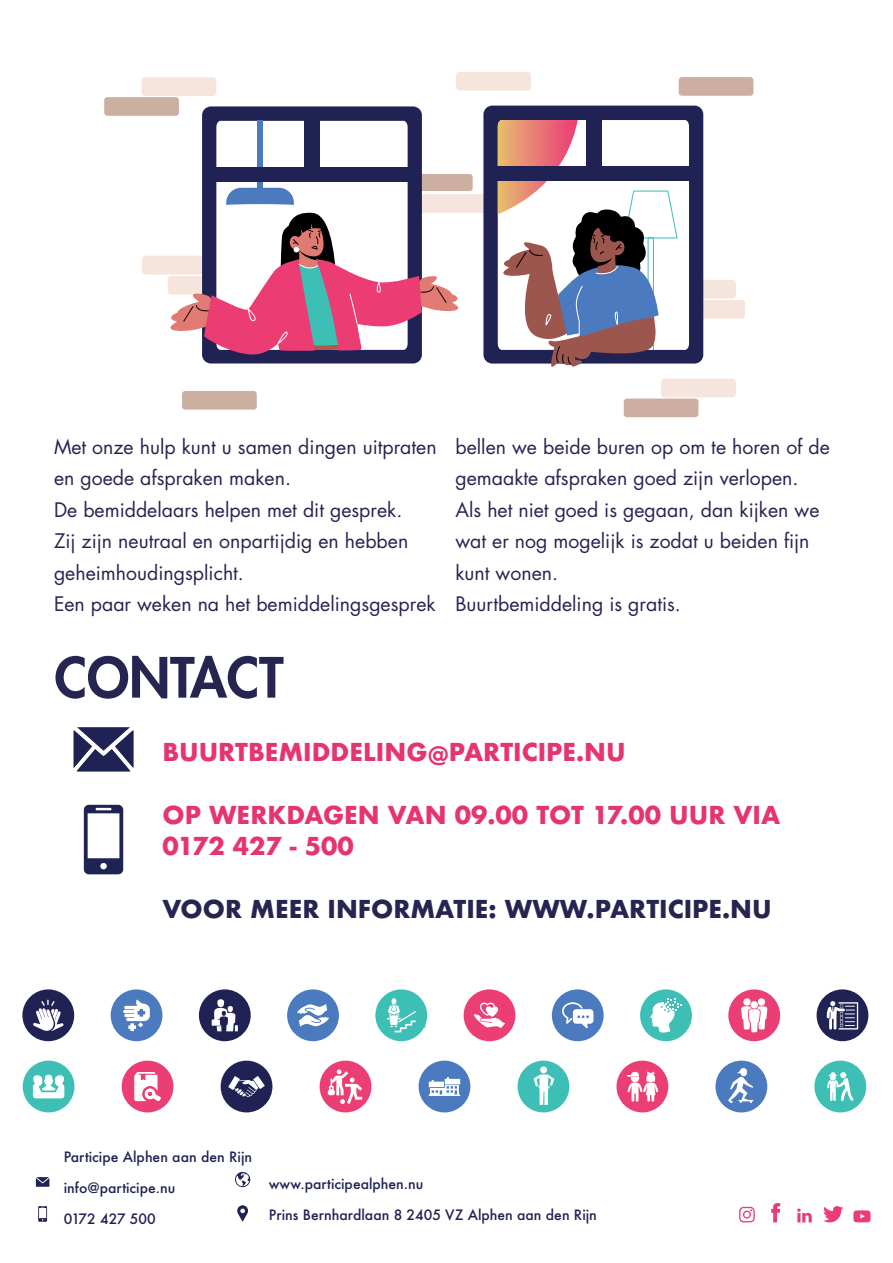
<style>
.page{position:relative;width:893px;height:1263px;background:#fff}
.page>*{position:absolute;margin:0;border:0;box-sizing:border-box;transform-origin:0 0}
.t1{font:800 54px "Futura";color:#262551}
.t2{font:700 24px "Futura";color:#e6356d}
.t3{font:700 24px "Futura";color:#262551}
.t4{font:19.5px/31.5px "Futura";color:#262551}
.t5{font:500 13.95px "Futura";color:#202254}
</style>
<div class="page">
<svg style="left:797px;top:1208px;width:15px;height:14px"></svg>
<svg style="left:853px;top:1210px;width:18px;height:12px"></svg>
<svg style="left:771px;top:1203px;width:9px;height:19px"></svg>
<svg style="left:237px;top:1205px;width:11px;height:16px"></svg>
<svg style="left:38px;top:1206px;width:9px;height:16px"></svg>
<svg style="left:36px;top:1177px;width:13px;height:10px"></svg>
<svg style="left:235px;top:1171px;width:15px;height:16px"></svg>
<svg style="left:823px;top:1206px;width:20px;height:16px"></svg>
<svg style="left:739px;top:1207px;width:16px;height:15px"></svg>
<div style="left:111px;top:989px;width:51px;height:52px;background:#4b7abe;border-radius:50%"></div>
<svg style="left:123px;top:999px;width:27px;height:32px"></svg>
<div style="left:616px;top:1061px;width:52px;height:51px;background:#eb3e74;border-radius:50%"></div>
<svg style="left:627px;top:1071px;width:31px;height:30px"></svg>
<div style="left:814px;top:1061px;width:52px;height:51px;background:#3ebfb6;border-radius:50%"></div>
<svg style="left:827px;top:1072px;width:27px;height:29px"></svg>
<div style="left:22px;top:989px;width:52px;height:52px;background:#202254;border-radius:50%"></div>
<svg style="left:33px;top:999px;width:31px;height:32px"></svg>
<div style="left:419px;top:1061px;width:51px;height:51px;background:#4b7abe;border-radius:50%"></div>
<svg style="left:429px;top:1077px;width:31px;height:19px"></svg>
<div style="left:728px;top:989px;width:52px;height:52px;background:#eb3e74;border-radius:50%"></div>
<svg style="left:741px;top:998px;width:26px;height:34px"></svg>
<div style="left:640px;top:989px;width:52px;height:52px;background:#3ebfb6;border-radius:50%"></div>
<svg style="left:650px;top:998px;width:32px;height:34px"></svg>
<div style="left:199px;top:989px;width:52px;height:52px;background:#202254;border-radius:50%"></div>
<svg style="left:212px;top:999px;width:26px;height:32px"></svg>
<div style="left:287px;top:989px;width:52px;height:52px;background:#4b7abe;border-radius:50%"></div>
<svg style="left:297px;top:1004px;width:32px;height:23px"></svg>
<svg style="left:122px;top:1061px;width:51px;height:51px"></svg>
<div style="left:552px;top:989px;width:52px;height:52px;background:#4b7abe;border-radius:50%"></div>
<svg style="left:562px;top:1002px;width:31px;height:26px"></svg>
<div style="left:23px;top:1061px;width:52px;height:51px;background:#3ebfb6;border-radius:50%"></div>
<svg style="left:32px;top:1074px;width:33px;height:24px"></svg>
<div style="left:464px;top:989px;width:51px;height:52px;background:#eb3e74;border-radius:50%"></div>
<svg style="left:474px;top:1003px;width:31px;height:25px"></svg>
<div style="left:817px;top:989px;width:51px;height:52px;background:#202254;border-radius:50%"></div>
<svg style="left:827px;top:1001px;width:31px;height:28px"></svg>
<div style="left:375px;top:989px;width:52px;height:52px;background:#3ebfb6;border-radius:50%"></div>
<svg style="left:387px;top:998px;width:29px;height:34px"></svg>
<div style="left:221px;top:1061px;width:51px;height:51px;background:#202254;border-radius:50%"></div>
<svg style="left:228px;top:1076px;width:37px;height:21px"></svg>
<div style="left:715px;top:1061px;width:52px;height:51px;background:#4b7abe;border-radius:50%"></div>
<svg style="left:728px;top:1068px;width:25px;height:35px"></svg>
<div style="left:320px;top:1061px;width:51px;height:51px;background:#eb3e74;border-radius:50%"></div>
<svg style="left:327px;top:1069px;width:35px;height:35px"></svg>
<div style="left:518px;top:1061px;width:51px;height:51px;background:#3ebfb6;border-radius:50%"></div>
<svg style="left:534px;top:1074px;width:20px;height:31px"></svg>
<div style="left:540px;top:1066px;width:7px;height:7px;background:#fff;border-radius:50%"></div>
<div style="left:414px;top:194px;width:75px;height:19px;background:#f5e5dc;border-radius:3px"></div>
<div style="left:405px;top:174px;width:68px;height:17px;background:#cdafa1;border-radius:3px"></div>
<div style="left:670px;top:300px;width:75px;height:19px;background:#f5e5dc;border-radius:3px"></div>
<div style="left:661px;top:280px;width:75px;height:18px;background:#f5e5dc;border-radius:3px"></div>
<div style="left:142px;top:256px;width:75px;height:18px;background:#f5e5dc;border-radius:3px"></div>
<div style="left:624px;top:398px;width:74px;height:19px;background:#cdafa1;border-radius:3px"></div>
<div style="left:182px;top:391px;width:75px;height:19px;background:#cdafa1;border-radius:3px"></div>
<div style="left:661px;top:379px;width:75px;height:18px;background:#f5e5dc;border-radius:3px"></div>
<div style="left:202px;top:106px;width:220px;height:257px;background:#202254;border-radius:9px"></div>
<div style="left:483px;top:106px;width:220px;height:258px;background:#202254;border-radius:9px"></div>
<svg style="left:167px;top:121px;width:292px;height:239px"></svg>
<div style="left:104px;top:97px;width:75px;height:19px;background:#cdafa1;border-radius:3px"></div>
<div style="left:679px;top:77px;width:74px;height:19px;background:#cdafa1;border-radius:3px"></div>
<div style="left:142px;top:77px;width:74px;height:19px;background:#f5e5dc;border-radius:3px"></div>
<div style="left:456px;top:72px;width:75px;height:18px;background:#f5e5dc;border-radius:3px"></div>
<svg style="left:498px;top:120px;width:191px;height:247px"></svg>
<svg style="left:74px;top:727px;width:59px;height:44px"></svg>
<svg style="left:84px;top:805px;width:39px;height:69px"></svg>
<p class="t4" style="left:54px;top:431px;width:384px">Met onze hulp kunt u samen dingen uitpraten en goede afspraken maken.</p>
<p class="t4" style="left:54px;top:494px;width:350px">De bemiddelaars helpen met dit gesprek.</p>
<p class="t4" style="left:54px;top:525px;width:356px">Zij zijn neutraal en onpartijdig en hebben geheimhoudingsplicht.</p>
<p class="t4" style="left:54px;top:588px;width:383px">Een paar weken na het bemiddelingsgesprek</p>
<p class="t1" style="left:55px;top:643px;width:231px">CONTACT</p>
<p class="t4" style="left:455px;top:431px;width:376px">bellen we beide buren op om te horen of de gemaakte afspraken goed zijn verlopen.</p>
<p class="t4" style="left:455px;top:494px;width:365px">Als het niet goed is gegaan, dan kijken we wat er nog mogelijk is zodat u beiden fijn kunt wonen.</p>
<p class="t4" style="left:455px;top:588px;width:227px">Buurtbemiddeling is gratis.</p>
<p class="t2" style="left:163px;top:734px;width:465px">BUURTBEMIDDELING@PARTICIPE.NU</p>
<p class="t2" style="left:163px;top:797px;width:619px">OP WERKDAGEN VAN 09.00 TOT 17.00 UUR VIA</p>
<p class="t2" style="left:163px;top:829px;width:193px">0172 427 - 500</p>
<p class="t3" style="left:163px;top:892px;width:611px">VOOR MEER INFORMATIE: WWW.PARTICIPE.NU</p>
<p class="t5" style="left:64px;top:1147px;width:190px">Participe Alphen aan den Rijn</p>
<p class="t5" style="left:64px;top:1178px;width:113px">info@participe.nu</p>
<p class="t5" style="left:64px;top:1209px;width:93px">0172 427 500</p>
<p class="t5" style="left:269px;top:1174px;width:156px">www.participealphen.nu</p>
<p class="t5" style="left:269px;top:1205px;width:330px">Prins Bernhardlaan 8 2405 VZ Alphen aan den Rijn</p>
</div>
